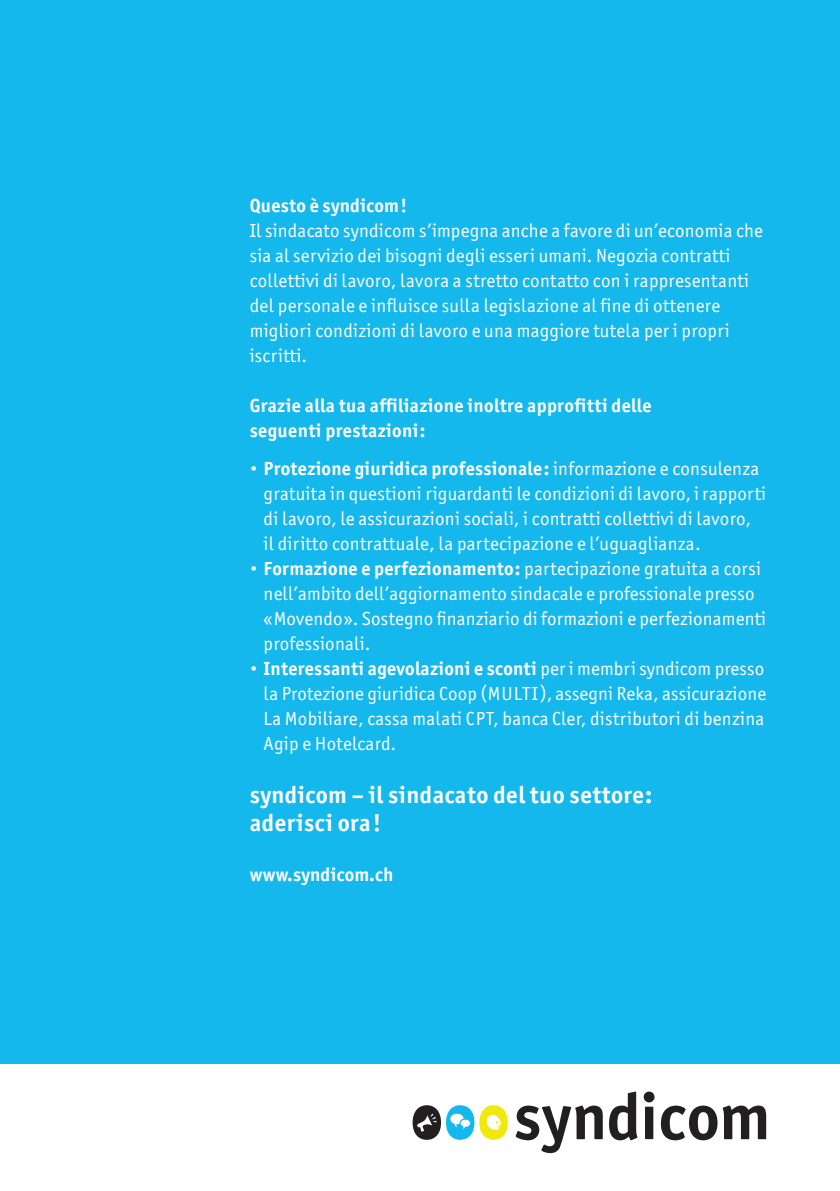
<style>
.page{position:relative;width:840px;height:1191px;background:#fff}
.page>*{position:absolute;margin:0;border:0;box-sizing:border-box;transform-origin:0 0}
.t1{font:700 24px/28px "Officina Sans ITC Pro";letter-spacing:.02em;color:#fff}
.t2{font:19px/25px "Officina Sans ITC Pro";letter-spacing:.015em;color:#fff}
.t3{font:700 19px/25px "Officina Sans ITC Pro";letter-spacing:.02em;color:#fff}
.s1{font-weight:700;font-size:16px}
.s2{font-weight:700}
</style>
<div class="page">
<svg style="left:515px;top:1105px;width:87px;height:48px"></svg>
<svg style="left:609px;top:1091px;width:28px;height:49px"></svg>
<div style="left:643px;top:1091px;width:11px;height:11px;background:#231f20;border-radius:50%"></div>
<div style="left:644px;top:1106px;width:9px;height:33px;background:#231f20"></div>
<svg style="left:660px;top:1105px;width:105px;height:35px"></svg>
<div style="left:412px;top:1105px;width:29px;height:34px;background:#231f20;border-radius:50%"></div>
<svg style="left:417px;top:1113px;width:19px;height:18px"></svg>
<div style="left:445px;top:1105px;width:29px;height:34px;background:#15b8ec;border-radius:50%"></div>
<svg style="left:450px;top:1113px;width:20px;height:16px"></svg>
<div style="left:479px;top:1105px;width:28px;height:34px;background:#efe90e;border-radius:50%"></div>
<svg style="left:486px;top:1114px;width:15px;height:15px"></svg>
<div style="left:0;top:0;width:839px;height:1063px;background:#15b8ec"></div>
<p class="t3" style="left:249px;top:193px;width:159px">Questo è syndicom!</p>
<p class="t2" style="left:249px;top:218px;width:514px">Il sindacato syndicom s’impegna anche a favore di un’economia che sia al servizio dei bisogni degli esseri umani. Negozia contratti collettivi di lavoro, lavora a stretto contatto con i rappresentanti del personale e influisce sulla legislazione al fine di ottenere migliori condizioni di lavoro e una maggiore tutela per i propri iscritti.</p>
<p class="t3" style="left:249px;top:393px;width:403px">Grazie alla tua affiliazione inoltre approfitti delle seguenti prestazioni:</p>
<p class="t2" style="left:263px;top:456px;width:504px;text-indent:-14px"><span class="s1">•</span> <span class="s2">Protezione giuridica professionale:</span> informazione e consulenza gratuita in questioni riguardanti le condizioni di lavoro, i rapporti di lavoro, le assicurazioni sociali, i contratti collettivi di lavoro, il diritto contrattuale, la partecipazione e l’uguaglianza.</p>
<p class="t2" style="left:263px;top:556px;width:503px;text-indent:-14px"><span class="s1">•</span> <span class="s2">Formazione e perfezionamento:</span> partecipazione gratuita a corsi nell’ambito dell’aggiornamento sindacale e professionale presso «Movendo». Sostegno finanziario di formazioni e perfezionamenti professionali.</p>
<p class="t2" style="left:263px;top:656px;width:504px;text-align:justify;text-indent:-14px"><span class="s1">•</span> <span class="s2">Interessanti agevolazioni e sconti</span> per i membri syndicom presso la Protezione giuridica Coop (MULTI), assegni Reka, assicurazione La Mobiliare, cassa malati CPT, banca Cler, distributori di benzina Agip e Hotelcard.</p>
<p class="t1" style="left:249px;top:780px;width:404px">syndicom – il sindacato del tuo settore: aderisci ora!</p>
<p class="t3" style="left:249px;top:862px;width:145px">www.syndicom.ch</p>
</div>
